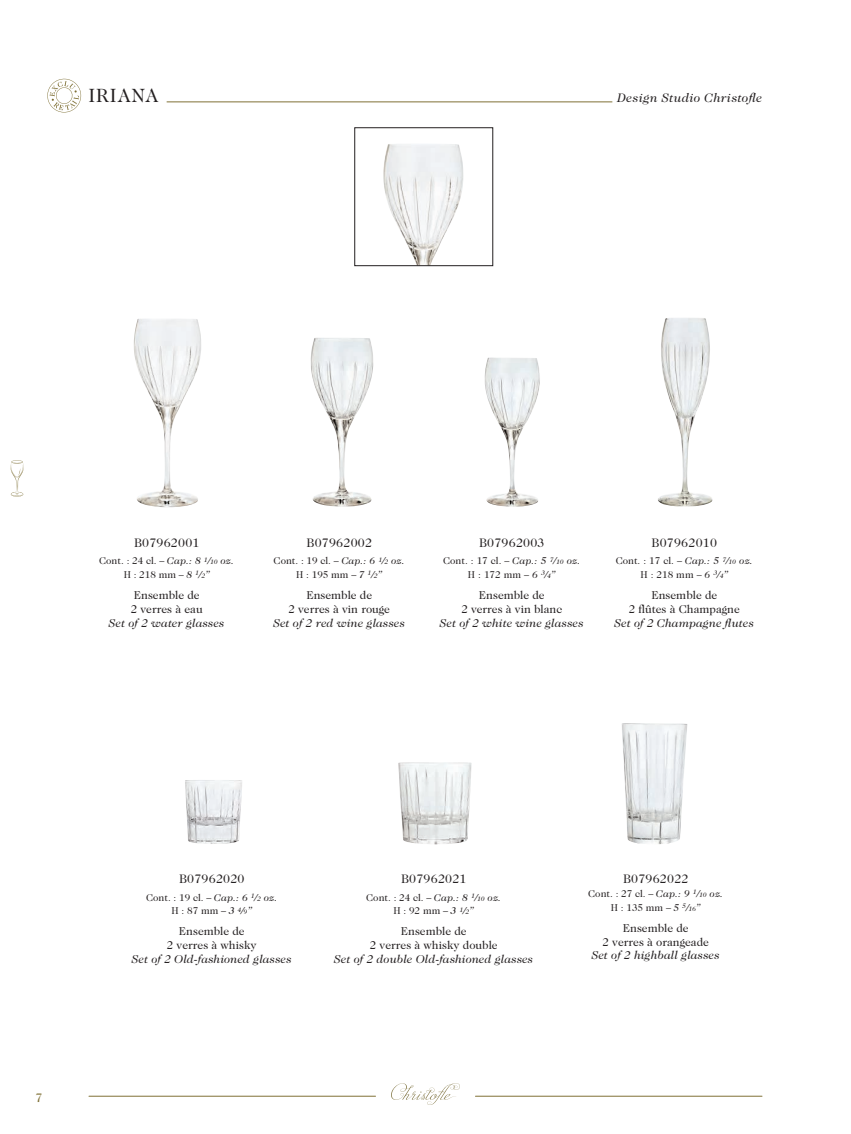
<style>
.page{position:relative;width:851px;height:1134px;background:#fff}
.page>*{position:absolute;margin:0;border:0;box-sizing:border-box;transform-origin:0 0}
.t1{font:19.38px "Caslon 224 Std";letter-spacing:.035em;color:#231f20}
.t2{font:12.5px "Caslon 224 Std";letter-spacing:.02em;color:#231f20}
.t3{font:italic 12.5px "Caslon 224 Std";letter-spacing:.03em;color:#231f20}
.t4{font:12.5px "Caslon 224 Std";color:#7f7035}
.t5{font:11.5px/13.8px "Caslon 224 Std";color:#231f20;text-align:center}
.t6{font:italic 11.5px "Caslon 224 Std";letter-spacing:.01em;color:#231f20}
.t7{font:10px/13.8px "Caslon 224 Std";color:#231f20;text-align:center}
.s1{font-style:italic}
.s2{font-style:italic;font-size:10.12px}
.s3{font-style:italic;font-size:6.5px}
</style>
<div class="page">
<svg style="left:391px;top:1083px;width:69px;height:22px"></svg>
<hr style="left:89px;top:1096px;width:286px;height:1px;background:#7f7035">
<hr style="left:475px;top:1096px;width:286px;height:1px;background:#7f7035">
<hr style="left:11px;top:460px;width:12px;height:4px;background:#d5d1be;border-radius:50%">
<svg style="left:10px;top:461px;width:14px;height:36px"></svg>
<img style="left:383px;top:144px;width:80px;height:120px">
<div style="left:354px;top:128px;width:139px;height:138px;border:1px solid #231f20"></div>
<img style="left:310px;top:338px;width:63px;height:169px">
<img style="left:134px;top:319px;width:67px;height:189px">
<img style="left:484px;top:358px;width:56px;height:149px">
<img style="left:658px;top:318px;width:54px;height:189px">
<img style="left:398px;top:762px;width:73px;height:82px">
<img style="left:185px;top:780px;width:57px;height:64px">
<img style="left:622px;top:723px;width:65px;height:121px">
<svg style="left:47px;top:79px;width:34px;height:34px"></svg>
<hr style="left:167px;top:102px;width:445px;height:1px;background:#7f7035">
<h1 class="t1" style="left:89px;top:84px;width:71px">IRIANA</h1>
<p class="t3" style="left:617px;top:91px;width:146px">Design Studio Christofle</p>
<p class="t2" style="left:134px;top:536px;width:67px">B07962001</p>
<p class="t7" style="left:99px;top:554px;width:136px">Cont. : 24 cl. – <span class="s1">Cap.: 8</span> <sup>1</sup><span class="s2">/</span><span class="s3">10</span> <span class="s1">oz.<br></span>H : 218 mm – <span class="s1">8</span> <sup>1</sup><span class="s2">/</span><span class="s3">2</span><span class="s1">”</span></p>
<p class="t5" style="left:131px;top:588px;width:73px;text-align:left">Ensemble de<br>2 verres à eau</p>
<p class="t6" style="left:109px;top:616px;width:117px">Set of 2 water glasses</p>
<p class="t2" style="left:306px;top:536px;width:67px">B07962002</p>
<p class="t7" style="left:273px;top:554px;width:133px">Cont. : 19 cl. – <span class="s1">Cap.: 6</span> <sup>1</sup><span class="s2">/</span><span class="s3">2</span> <span class="s1">oz.<br></span>H : 195 mm – <span class="s1">7</span> <sup>1</sup><span class="s2">/</span><span class="s3">2</span><span class="s1">”</span></p>
<p class="t5" style="left:288px;top:588px;width:103px">Ensemble de<br>2 verres à vin rouge</p>
<p class="t6" style="left:273px;top:616px;width:133px">Set of 2 red wine glasses</p>
<p class="t2" style="left:479px;top:536px;width:67px">B07962003</p>
<p class="t7" style="left:443px;top:554px;width:139px">Cont. : 17 cl. – <span class="s1">Cap.: 5</span> <sup>7</sup><span class="s2">/</span><span class="s3">10</span> <span class="s1">oz.<br></span>H : 172 mm – <span class="s1">6</span> <sup>3</sup><span class="s2">/</span><span class="s3">4</span><span class="s1">”</span></p>
<p class="t5" style="left:461px;top:588px;width:102px">Ensemble de<br>2 verres à vin blanc</p>
<p class="t6" style="left:440px;top:616px;width:145px">Set of 2 white wine glasses</p>
<p class="t2" style="left:651px;top:536px;width:67px">B07962010</p>
<p class="t7" style="left:615px;top:554px;width:139px">Cont. : 17 cl. – <span class="s1">Cap.: 5</span> <sup>7</sup><span class="s2">/</span><span class="s3">10</span> <span class="s1">oz.<br></span>H : 218 mm – <span class="s1">6</span> <sup>3</sup><span class="s2">/</span><span class="s3">4</span><span class="s1">”</span></p>
<p class="t5" style="left:628px;top:588px;width:112px">Ensemble de<br>2 flûtes à Champagne</p>
<p class="t6" style="left:614px;top:616px;width:141px">Set of 2 Champagne flutes</p>
<p class="t4" style="left:35px;top:1090px;width:8px">7</p>
<p class="t2" style="left:179px;top:872px;width:67px">B07962020</p>
<p class="t7" style="left:146px;top:890px;width:133px">Cont. : 19 cl. – <span class="s1">Cap.: 6</span> <sup>1</sup><span class="s2">/</span><span class="s3">2</span> <span class="s1">oz.<br></span>H : 87 mm – <span class="s1">3</span> <sup>4</sup><span class="s2">/</span><span class="s3">9</span><span class="s1">”</span></p>
<p class="t5" style="left:167px;top:924px;width:91px">Ensemble de<br>2 verres à whisky</p>
<p class="t6" style="left:132px;top:952px;width:161px">Set of 2 Old-fashioned glasses</p>
<p class="t2" style="left:401px;top:872px;width:67px">B07962021</p>
<p class="t7" style="left:366px;top:890px;width:136px">Cont. : 24 cl. – <span class="s1">Cap.: 8</span> <sup>1</sup><span class="s2">/</span><span class="s3">10</span> <span class="s1">oz.<br></span>H : 92 mm – <span class="s1">3</span> <sup>1</sup><span class="s2">/</span><span class="s3">2</span><span class="s1">”</span></p>
<p class="t5" style="left:370px;top:924px;width:129px">Ensemble de<br>2 verres à whisky double</p>
<p class="t6" style="left:334px;top:952px;width:200px">Set of 2 double Old-fashioned glasses</p>
<p class="t2" style="left:623px;top:872px;width:67px">B07962022</p>
<p class="t7" style="left:588px;top:887px;width:136px">Cont. : 27 cl. – <span class="s1">Cap.: 9</span> <sup>1</sup><span class="s2">/</span><span class="s3">10</span> <span class="s1">oz.<br></span>H : 135 mm – <span class="s1">5</span> <sup>5</sup><span class="s2">/</span><span class="s3">16</span><span class="s1">”</span></p>
<p class="t5" style="left:602px;top:921px;width:108px">Ensemble de<br>2 verres à orangeade</p>
<p class="t6" style="left:591px;top:949px;width:129px">Set of 2 highball glasses</p>
</div>
